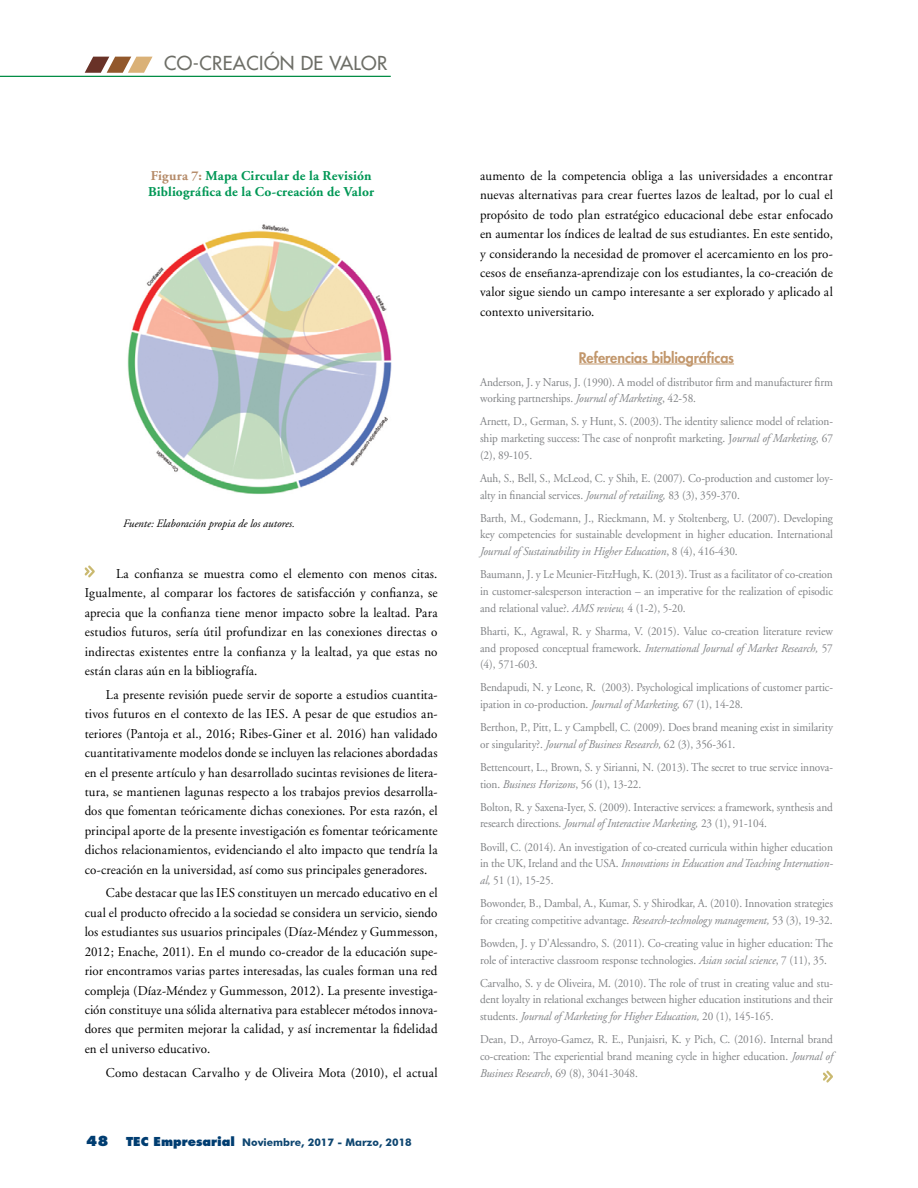
<style>
.page{position:relative;width:918px;height:1188px;background:#fff}
.page>*{position:absolute;margin:0;border:0;box-sizing:border-box;transform-origin:0 0}
.t1{font:18.75px "Futura";letter-spacing:.02em;color:#6d6e67}
.t2{font:800 14.25px "Futura";letter-spacing:-.005em;color:#c2976c}
.t3{font:13.5px/19.5px "Adobe Garamond";letter-spacing:.01em;color:#000;text-align:justify;scale:.96 1}
.t4{font:700 13.5px/16.5px "Adobe Garamond";letter-spacing:.015em;color:#009755}
.t5{font:800 13.5px "Futura";color:#003d71}
.t6{font:12px/16.6px "Adobe Garamond";letter-spacing:-.01em;color:#808285;scale:.94 1}
.t7{font:italic 11.25px "Adobe Garamond";color:#000}
.t8{font:700 10.5px "Futura BT";color:#0d4570}
.s1{color:#b58b69}
.s2{font-family:"Futura";font-weight:800;font-size:12px;color:#003d71}
.s3{font-style:italic}
</style>
<div class="page">
<hr style="left:579px;top:364px;width:155px;height:1px;background:#c2976c">
<svg style="left:823px;top:1071px;width:10px;height:12px"></svg>
<svg style="left:85px;top:565px;width:10px;height:12px"></svg>
<img style="left:127px;top:224px;width:265px;height:270px">
<hr style="left:0;top:76px;width:391px;height:1px;background:#008c44">
<svg style="left:85px;top:57px;width:68px;height:16px"></svg>
<h1 class="t1" style="left:164px;top:51px;width:225px">CO-CREACIÓN DE VALOR</h1>
<p class="t4" style="left:148px;top:168px;width:227px"><span class="s1">Figura 7:</span> Mapa Circular de la Revisión<br>Bibliográfica de la Co-creación de Valor</p>
<p class="t7" style="left:123px;top:517px;width:173px">Fuente: Elaboración propia de los autores.</p>
<p class="t3" style="left:85px;top:564px;width:369px;text-indent:31px">La confianza se muestra como el elemento con menos citas.<br>Igualmente, al comparar los factores de satisfacción y confianza, se aprecia que la confianza tiene menor impacto sobre la lealtad. Para estudios futuros, sería útil profundizar en las conexiones directas o indirectas existentes entre la confianza y la lealtad, ya que estas no están claras aún en la bibliografía.</p>
<p class="t3" style="left:85px;top:685px;width:369px;text-indent:21px">La presente revisión puede servir de soporte a estudios cuantita&shy;tivos futuros en el contexto de las IES. A pesar de que estudios an&shy;teriores (Pantoja et al., 2016; Ribes-Giner et al. 2016) han validado cuantitativamente modelos donde se incluyen las relaciones abordadas en el presente artículo y han desarrollado sucintas revisiones de litera&shy;tura, se mantienen lagunas respecto a los trabajos previos desarrolla&shy;dos que fomentan teóricamente dichas conexiones. Por esta razón, el principal aporte de la presente investigación es fomentar teóricamente dichos relacionamientos, evidenciando el alto impacto que tendría la co-creación en la universidad, así como sus principales generadores.</p>
<p class="t3" style="left:85px;top:884px;width:369px;text-indent:21px">Cabe destacar que las IES constituyen un mercado educativo en el cual el producto ofrecido a la sociedad se considera un servicio, siendo los estudiantes sus usuarios principales (Díaz-Méndez y Gummesson, 2012; Enache, 2011). En el mundo co-creador de la educación supe&shy;rior encontramos varias partes interesadas, las cuales forman una red compleja (Díaz-Méndez y Gummesson, 2012). La presente investiga&shy;ción constituye una sólida alternativa para establecer métodos innova&shy;dores que permiten mejorar la calidad, y así incrementar la fidelidad en el universo educativo.</p>
<p class="t3" style="left:106px;top:1063px;width:347px">Como destacan Carvalho y de Oliveira Mota (2010), el actual</p>
<p class="t5" style="left:86px;top:1132px;width:24px">48</p>
<p class="t8" style="left:126px;top:1136px;width:287px"><span class="s2">TEC Empresarial</span> Noviembre, 2017 - Marzo, 2018</p>
<p class="t3" style="left:480px;top:166px;width:369px">aumento de la competencia obliga a las universidades a encontrar nuevas alternativas para crear fuertes lazos de lealtad, por lo cual el propósito de todo plan estratégico educacional debe estar enfocado en aumentar los índices de lealtad de sus estudiantes. En este sentido, y considerando la necesidad de promover el acercamiento en los pro&shy;cesos de enseñanza-aprendizaje con los estudiantes, la co-creación de valor sigue siendo un campo interesante a ser explorado y aplicado al contexto universitario.</p>
<p class="t2" style="left:579px;top:348px;width:157px">Referencias bibliográficas</p>
<p class="t6" style="left:480px;top:374px;width:377px">Anderson, J. y Narus, J. (1990). A model of distributor firm and manufacturer firm working partnerships. <span class="s3">Journal of Marketing</span>, 42-58.</p>
<p class="t6" style="left:480px;top:414px;width:377px;text-align:justify">Arnett, D., German, S. y Hunt, S. (2003). The identity salience model of relation&shy;ship marketing success: The case of nonprofit marketing. J<span class="s3">ournal of Marketing</span>, 67 (2), 89-105.</p>
<p class="t6" style="left:480px;top:470px;width:377px">Auh, S., Bell, S., McLeod, C. y Shih, E. (2007). Co-production and customer loy&shy;alty in financial services. <span class="s3">Journal of retailing,</span> 83 (3), 359-370.</p>
<p class="t6" style="left:480px;top:510px;width:377px;text-align:justify">Barth, M., Godemann, J., Rieckmann, M. y Stoltenberg, U. (2007). Developing key competencies for sustainable development in higher education. International <span class="s3">Journal of Sustainability in Higher Education</span>, 8 (4), 416-430.</p>
<p class="t6" style="left:480px;top:566px;width:377px;text-align:justify">Baumann, J. y Le Meunier-FitzHugh, K. (2013). Trust as a facilitator of co-creation in customer-salesperson interaction – an imperative for the realization of episodic and relational value?. <span class="s3">AMS review,</span> 4 (1-2), 5-20.</p>
<p class="t6" style="left:480px;top:623px;width:377px;text-align:justify">Bharti, K., Agrawal, R. y Sharma, V. (2015). Value co-creation literature review and proposed conceptual framework. <span class="s3">International Journal of Market Research,</span> 57 (4), 571-603.</p>
<p class="t6" style="left:480px;top:680px;width:377px">Bendapudi, N. y Leone, R. (2003). Psychological implications of customer partic&shy;ipation in co-production. <span class="s3">Journal of Marketing,</span> 67 (1), 14-28.</p>
<p class="t6" style="left:480px;top:719px;width:377px">Berthon, P., Pitt, L. y Campbell, C. (2009). Does brand meaning exist in similarity or singularity?. <span class="s3">Journal of Business Research,</span> 62 (3), 356-361.</p>
<p class="t6" style="left:480px;top:759px;width:377px">Bettencourt, L., Brown, S. y Sirianni, N. (2013). The secret to true service innova&shy;tion. <span class="s3">Business Horizons</span>, 56 (1), 13-22.</p>
<p class="t6" style="left:480px;top:799px;width:377px">Bolton, R. y Saxena-Iyer, S. (2009). Interactive services: a framework, synthesis and research directions. <span class="s3">Journal of Interactive Marketing,</span> 23 (1), 91-104.</p>
<p class="t6" style="left:480px;top:839px;width:377px;text-align:justify">Bovill, C. (2014). An investigation of co-created curricula within higher education in the UK, Ireland and the USA. <span class="s3">Innovations in Education and Teaching Internation&shy;al,</span> 51 (1), 15-25.</p>
<p class="t6" style="left:480px;top:895px;width:377px">Bowonder, B., Dambal, A., Kumar, S. y Shirodkar, A. (2010). Innovation strategies for creating competitive advantage. <span class="s3">Research-technology management,</span> 53 (3), 19-32.</p>
<p class="t6" style="left:480px;top:935px;width:377px">Bowden, J. y D'Alessandro, S. (2011). Co-creating value in higher education: The role of interactive classroom response technologies. <span class="s3">Asian social science</span>, 7 (11), 35.</p>
<p class="t6" style="left:480px;top:975px;width:377px;text-align:justify">Carvalho, S. y de Oliveira, M. (2010). The role of trust in creating value and stu&shy;dent loyalty in relational exchanges between higher education institutions and their students. <span class="s3">Journal of Marketing for Higher Education,</span> 20 (1), 145-165.</p>
<p class="t6" style="left:480px;top:1031px;width:377px;text-align:justify">Dean, D., Arroyo-Gamez, R. E., Punjaisri, K. y Pich, C. (2016). Internal brand co-creation: The experiential brand meaning cycle in higher education. <span class="s3">Journal of Business Research</span>, 69 (8), 3041-3048.</p>
</div>
